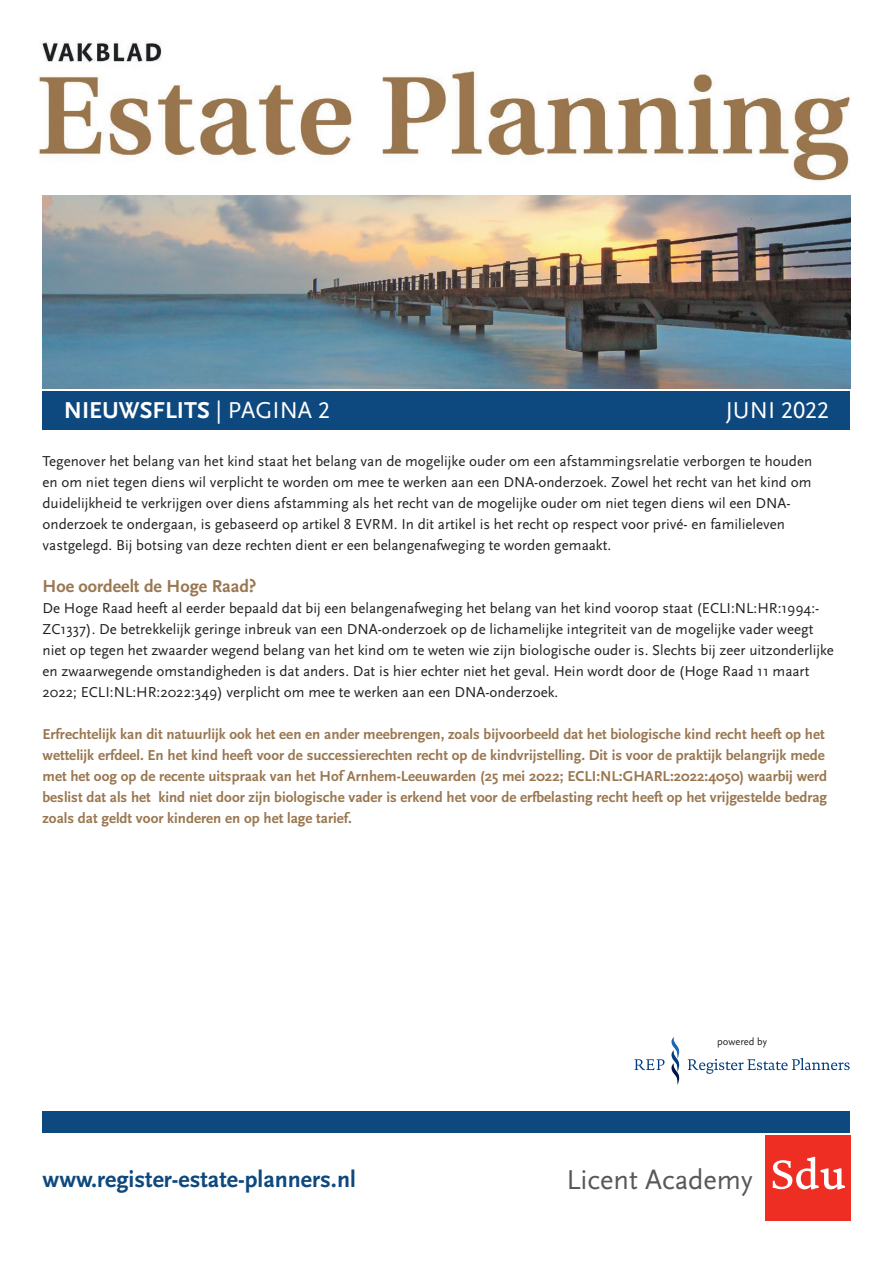
<style>
.page{position:relative;width:893px;height:1263px;background:#fff}
.page>*{position:absolute;margin:0;border:0;box-sizing:border-box;transform-origin:0 0}
.t1{font:28.5px "Scala Sans";color:#57585a}
.t2{font:700 24px "Scala Sans";color:#0d487e}
.t3{font:700 24px "Scala Sans";color:#fff}
.t4{font:24px "Scala Sans";color:#fff}
.t5{font:700 18px "Scala Sans";color:#9a7750}
.t6{font:15px/21px "Scala Sans";color:#231f20}
.t7{font:700 15px/21px "Scala Sans";color:#9a7750}
.t8{font:10.5px "Scala Sans";color:#231f20}
.s1{font-weight:400}
.s2{font-family:"Scala Sans Caps";font-weight:400}
.s3{font-family:"Scala Sans Caps"}
</style>
<div class="page">
<img style="left:43px;top:196px;width:807px;height:192px">
<div style="left:43px;top:1111px;width:807px;height:21px;background:#0d487e"></div>
<img style="left:38px;top:41px;width:812px;height:140px">
<div style="left:765px;top:1135px;width:85px;height:85px;background:#ee2e22"></div>
<svg style="left:773px;top:1157px;width:72px;height:32px"></svg>
<div style="left:43px;top:391px;width:807px;height:38px;background:#0d487e"></div>
<svg style="left:671px;top:1037px;width:179px;height:48px"></svg>
<svg style="left:634px;top:1059px;width:30px;height:11px"></svg>
<h2 class="t3" style="left:64px;top:397px;width:268px">NIEUWSFLITS <span class="s1">| PAGINA</span> <span class="s2">2</span></h2>
<h2 class="t4" style="left:726px;top:397px;width:105px">JUNI <span class="s3">2022</span></h2>
<p class="t6" style="left:43px;top:451px;width:771px">Tegenover het belang van het kind staat het belang van de mogelijke ouder om een afstammingsrelatie verborgen te houden en om niet tegen diens wil verplicht te worden om mee te werken aan een DNA-onderzoek. Zowel het recht van het kind om duidelijkheid te verkrijgen over diens afstamming als het recht van de mogelijke ouder om niet tegen diens wil een DNA&shy;onderzoek te ondergaan, is gebaseerd op artikel 8 EVRM. In dit artikel is het recht op respect voor privé- en familieleven vastgelegd. Bij botsing van deze rechten dient er een belangenafweging te worden gemaakt.</p>
<p class="t5" style="left:43px;top:577px;width:215px">Hoe oordeelt de Hoge Raad?</p>
<p class="t6" style="left:43px;top:598px;width:793px">De Hoge Raad heeft al eerder bepaald dat bij een belangenafweging het belang van het kind voorop staat (ECLI:NL:HR:1994:- ZC1337). De betrekkelijk geringe inbreuk van een DNA-onderzoek op de lichamelijke integriteit van de mogelijke vader weegt niet op tegen het zwaarder wegend belang van het kind om te weten wie zijn biologische ouder is. Slechts bij zeer uitzonderlijke en zwaarwegende omstandigheden is dat anders. Dat is hier echter niet het geval. Hein wordt door de (Hoge Raad 11 maart 2022; ECLI:NL:HR:2022:349) verplicht om mee te werken aan een DNA-onderzoek.</p>
<p class="t7" style="left:43px;top:724px;width:786px">Erfrechtelijk kan dit natuurlijk ook het een en ander meebrengen, zoals bijvoorbeeld dat het biologische kind recht heeft op het wettelijk erfdeel. En het kind heeft voor de successierechten recht op de kindvrijstelling. Dit is voor de praktijk belangrijk mede met het oog op de recente uitspraak van het Hof Arnhem-Leeuwarden (25 mei 2022; ECLI:NL:GHARL:2022:4050) waarbij werd beslist dat als het kind niet door zijn biologische vader is erkend het voor de erfbelasting recht heeft op het vrijgestelde bedrag zoals dat geldt voor kinderen en op het lage tarief.</p>
<p class="t8" style="left:717px;top:1036px;width:51px">powered by</p>
<h2 class="t2" style="left:43px;top:1166px;width:315px">www.register-estate-planners.nl</h2>
<h1 class="t1" style="left:566px;top:1164px;width:188px">Licent Academy</h1>
</div>
